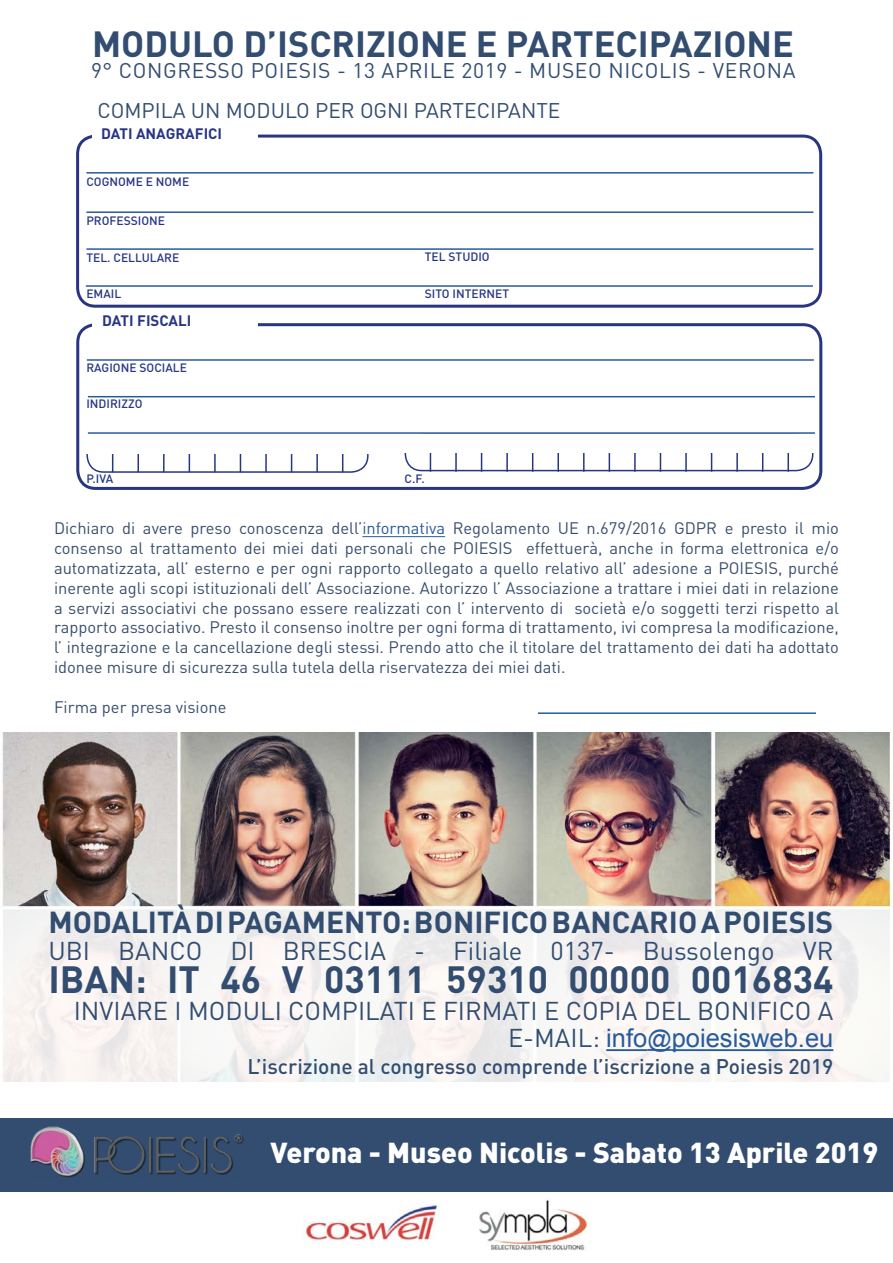
<style>
.page{position:relative;width:893px;height:1263px;background:#fff}
.page>*{position:absolute;margin:0;border:0;box-sizing:border-box;transform-origin:0 0}
.t1{font:700 37.5px "DIN";color:#324d70}
.t2{font:700 36px "DIN";color:#324d70}
.t3{font:700 30px "DIN";color:#324d70}
.t4{font:900 28.5px "DIN";color:#fff}
.t5{font:25.5px "DIN";color:#324d70}
.t6{font:25.5px "Arial";color:#275b9b}
.t7{font:500 21px "DIN";color:#324d70}
.t8{font:21px "DIN";letter-spacing:.03em;color:#324d70}
.t9{font:21px "DIN";color:#324d70}
.t10{font:16.5px/19.8px "DIN";color:#394e6d;text-align:justify}
.t11{font:700 15px "DIN";color:#283583}
.t12{font:500 12px "DIN";color:#283583}
.s1{color:#275b9b}
.s2{font-family:"DIN";color:#324d70}
.s3{font-size:24px}
</style>
<div class="page">
<img style="left:2px;top:732px;width:890px;height:176px">
<div style="left:76px;top:135px;width:746px;height:173px;border:3px solid #283583;border-radius:18px"></div>
<div style="left:76px;top:323px;width:746px;height:167px;border:3px solid #283583;border-radius:18px"></div>
<div style="left:86px;top:435px;width:283px;height:38px;border:2px solid #283583;border-radius:16px"></div>
<div style="left:405px;top:434px;width:408px;height:37px;border:2px solid #283583;border-radius:16px"></div>
<svg style="left:112px;top:454px;width:1px;height:18px"></svg>
<svg style="left:430px;top:453px;width:1px;height:19px"></svg>
<svg style="left:685px;top:453px;width:2px;height:19px"></svg>
<svg style="left:163px;top:454px;width:2px;height:18px"></svg>
<svg style="left:481px;top:453px;width:1px;height:19px"></svg>
<svg style="left:736px;top:453px;width:2px;height:19px"></svg>
<svg style="left:137px;top:454px;width:2px;height:18px"></svg>
<svg style="left:455px;top:453px;width:2px;height:19px"></svg>
<svg style="left:711px;top:453px;width:1px;height:19px"></svg>
<svg style="left:189px;top:454px;width:1px;height:18px"></svg>
<svg style="left:506px;top:453px;width:2px;height:19px"></svg>
<svg style="left:762px;top:453px;width:1px;height:19px"></svg>
<svg style="left:214px;top:454px;width:2px;height:18px"></svg>
<svg style="left:532px;top:453px;width:1px;height:19px"></svg>
<svg style="left:787px;top:453px;width:2px;height:19px"></svg>
<svg style="left:265px;top:454px;width:2px;height:18px"></svg>
<svg style="left:583px;top:453px;width:2px;height:19px"></svg>
<svg style="left:240px;top:454px;width:1px;height:18px"></svg>
<svg style="left:557px;top:453px;width:2px;height:19px"></svg>
<svg style="left:291px;top:454px;width:1px;height:18px"></svg>
<svg style="left:609px;top:453px;width:1px;height:19px"></svg>
<svg style="left:316px;top:454px;width:2px;height:18px"></svg>
<svg style="left:634px;top:453px;width:2px;height:19px"></svg>
<svg style="left:342px;top:454px;width:1px;height:18px"></svg>
<svg style="left:660px;top:453px;width:1px;height:19px"></svg>
<div style="left:81px;top:435px;width:295px;height:19px;background:#fff"></div>
<div style="left:92px;top:314px;width:165px;height:19px;background:#fff"></div>
<div style="left:92px;top:127px;width:165px;height:18px;background:#fff"></div>
<div style="left:398px;top:434px;width:418px;height:18px;background:#fff"></div>
<hr style="left:86px;top:172px;width:727px;height:2px;background:#275b9b">
<hr style="left:86px;top:248px;width:727px;height:2px;background:#275b9b">
<hr style="left:538px;top:712px;width:278px;height:2px;background:#275b9b">
<hr style="left:86px;top:211px;width:727px;height:2px;background:#275b9b">
<hr style="left:86px;top:285px;width:727px;height:2px;background:#275b9b">
<hr style="left:87px;top:359px;width:727px;height:2px;background:#275b9b">
<hr style="left:88px;top:396px;width:727px;height:1px;background:#275b9b">
<hr style="left:88px;top:432px;width:727px;height:2px;background:#275b9b">
<svg style="left:3px;top:909px;width:887px;height:173px;fill:#f6f4f3"></svg>
<hr style="left:606px;top:1049px;width:41px;height:2px;background:#275b9b">
<hr style="left:647px;top:1049px;width:25px;height:2px;background:#275b9b">
<hr style="left:672px;top:1049px;width:161px;height:2px;background:#275b9b">
<div style="left:0;top:1118px;width:893px;height:73px;background:#324d70"></div>
<img style="left:28px;top:1126px;width:217px;height:66px">
<img style="left:479px;top:1200px;width:109px;height:50px">
<img style="left:305px;top:1204px;width:133px;height:36px">
<hr style="left:362px;top:536px;width:83px;height:1px;background:#275b9b">
<h2 class="t2" style="left:92px;top:21px;width:703px">MODULO D’ISCRIZIONE E PARTECIPAZIONE</h2>
<p class="t8" style="left:91px;top:57px;width:706px">9° CONGRESSO POIESIS - 13 APRILE 2019 - MUSEO NICOLIS - VERONA</p>
<p class="t9" style="left:97px;top:97px;width:465px">COMPILA UN MODULO PER OGNI PARTECIPANTE</p>
<p class="t11" style="left:101px;top:124px;width:123px">DATI ANAGRAFICI</p>
<p class="t12" style="left:86px;top:174px;width:104px">COGNOME E NOME</p>
<p class="t12" style="left:86px;top:213px;width:80px">PROFESSIONE</p>
<p class="t12" style="left:86px;top:249px;width:94px">TEL. CELLULARE</p>
<p class="t12" style="left:86px;top:286px;width:36px">EMAIL</p>
<p class="t11" style="left:102px;top:311px;width:91px">DATI FISCALI</p>
<p class="t12" style="left:86px;top:360px;width:102px">RAGIONE SOCIALE</p>
<p class="t12" style="left:86px;top:396px;width:58px">INDIRIZZO</p>
<p class="t12" style="left:425px;top:249px;width:66px">TEL STUDIO</p>
<p class="t12" style="left:425px;top:286px;width:86px">SITO INTERNET</p>
<p class="t12" style="left:86px;top:471px;width:28px">P.IVA</p>
<p class="t12" style="left:405px;top:471px;width:22px">C.F.</p>
<p class="t10" style="left:54px;top:518px;width:786px">Dichiaro di avere preso conoscenza dell’<span class="s1">informativa</span> Regolamento UE n.679/2016 GDPR e presto il mio consenso al trattamento dei miei dati personali che POIESIS effettuerà, anche in forma elettronica e/o automatizzata, all’ esterno e per ogni rapporto collegato a quello relativo all’ adesione a POIESIS, purché inerente agli scopi istituzionali dell’ Associazione. Autorizzo l’ Associazione a trattare i miei dati in relazione a servizi associativi che possano essere realizzati con l’ intervento di società e/o soggetti terzi rispetto al rapporto associativo. Presto il consenso inoltre per ogni forma di trattamento, ivi compresa la modificazione, l’ integrazione e la cancellazione degli stessi. Prendo atto che il titolare del trattamento dei dati ha adottato idonee misure di sicurezza sulla tutela della riservatezza dei miei dati.</p>
<p class="t10" style="left:54px;top:696px;width:174px">Firma per presa visione</p>
<h3 class="t3" style="left:48px;top:903px;width:786px">MODALITÀDIPAGAMENTO:BONIFICOBANCARIOAPOIESIS</h3>
<h3 class="t5" style="left:48px;top:935px;width:786px">UBI BANCO DI BRESCIA - Filiale 0137- Bussolengo VR</h3>
<h1 class="t1" style="left:48px;top:955px;width:786px">IBAN: IT 46 V 03111 59310 00000 0016834</h1>
<h3 class="t5" style="left:74px;top:995px;width:761px">INVIARE I MODULI COMPILATI E FIRMATI E COPIA DEL BONIFICO A</h3>
<h3 class="t6" style="left:508px;top:1022px;width:327px"><span class="s2">E-MAIL:</span> info<span class="s3">@</span>poiesisweb.eu</h3>
<p class="t7" style="left:247px;top:1052px;width:587px">L’iscrizione al congresso comprende l’iscrizione a Poiesis 2019</p>
<h3 class="t4" style="left:270px;top:1134px;width:609px">Verona - Museo Nicolis - Sabato 13 Aprile 2019</h3>
</div>
